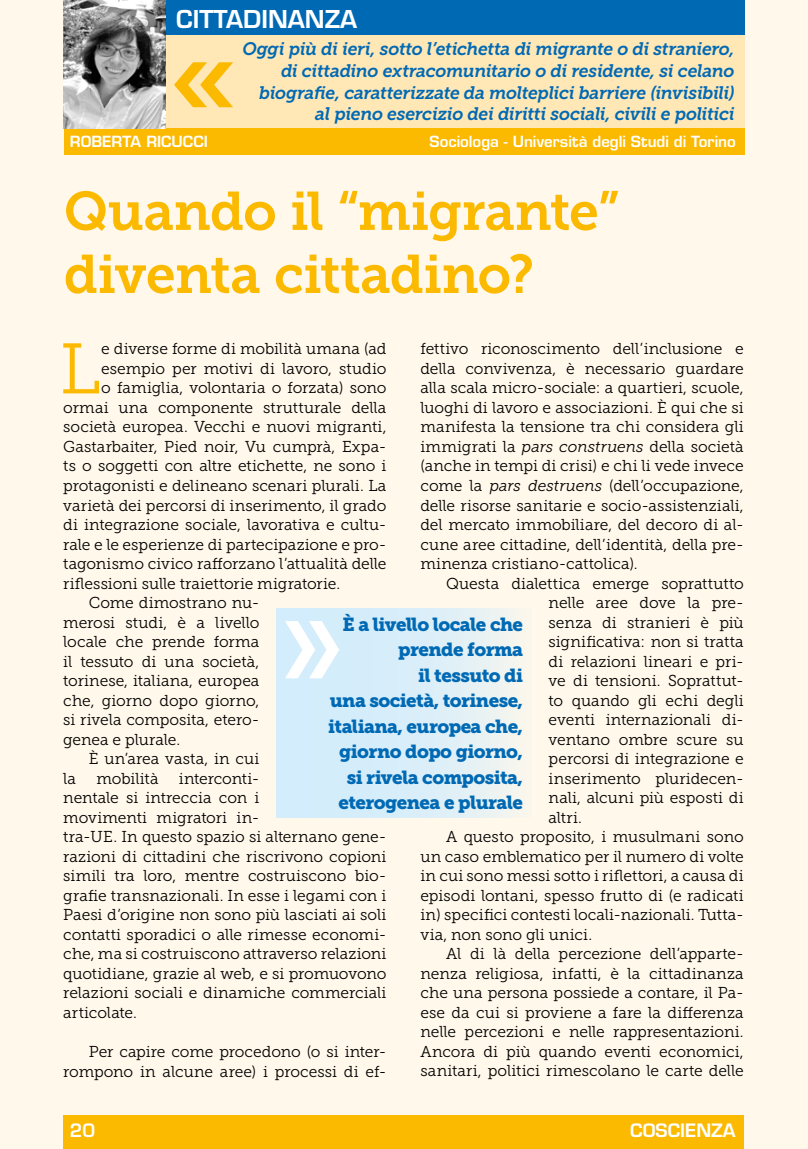
<style>
.page{position:relative;width:808px;height:1149px;background:#fff}
.page>*{position:absolute;margin:0;border:0;box-sizing:border-box;transform-origin:0 0}
.t1{font:139.2px "Museo Slab 700";color:#fff;scale:.77 1}
.t2{font:109.2px "Museo Slab 700";color:#fbba00;scale:1.06 1}
.t3{font:71.25px "Museo Slab 300";color:#fbba00}
.t4{font:54px/63px "Museo Slab 700";letter-spacing:-.015em;color:#fbba00}
.t5{font:600 24px "Eurostile LT Std";color:#fff}
.t6{font:18.75px/25.5px "Museo Slab 900";letter-spacing:-.03em;color:#0069b4;text-align:right}
.t7{font:italic 18px/21.6px "Museo Slab 700";letter-spacing:-.02em;color:#0069b4;text-align:right}
.t8{font:600 18px "Eurostile LT Std";color:#fff}
.t9{font:15.75px/19.5px "Museo Slab 300";color:#000}
.t10{font:600 15px "Eurostile LT Std";color:#fff}
.s1{font-style:italic}
</style>
<div class="page">
<div style="left:0;top:0;width:808px;height:1148px;background:#fff8eb"></div>
<div style="left:64px;top:1115px;width:680px;height:33px;background:#fbba00"></div>
<div style="left:276px;top:607px;width:256px;height:210px;background:linear-gradient(to right,#cbebff,#f0f4f0)"></div>
<div style="left:64px;top:108px;width:680px;height:47px;background:#fbba00"></div>
<div style="left:64px;top:14px;width:680px;height:114px;background:#ffe7b6"></div>
<div style="left:73px;top:0;width:671px;height:34px;background:#0069b4"></div>
<img style="left:64px;top:0;width:102px;height:128px">
<h3 class="t5" style="left:176px;top:4px;width:183px">CITTADINANZA</h3>
<h2 class="t2" style="left:170px;top:16px;width:67px">«</h2>
<p class="t7" style="left:242px;top:38px;width:494px">Oggi più di ieri, sotto l’etichetta di migrante o di straniero, di cittadino extracomunitario o di residente, si celano biografie, caratterizzate da molteplici barriere (invisibili) al pieno esercizio dei diritti sociali, civili e politici</p>
<p class="t10" style="left:70px;top:132px;width:140px">ROBERTA RICUCCI</p>
<p class="t10" style="left:430px;top:132px;width:308px">Sociologa - Università degli Studi di Torino</p>
<h3 class="t4" style="left:64px;top:180px;width:557px">Quando il “migrante” diventa cittadino?</h3>
<h3 class="t3" style="left:59px;top:330px;width:43px">L</h3>
<p class="t9" style="left:101px;top:339px;width:287px">e diverse forme di mobilità umana (ad</p>
<p class="t9" style="left:420px;top:339px;width:325px;text-align:justify">fettivo riconoscimento dell’inclusione e della convivenza, è necessario guardare alla scala micro-sociale: a quartieri, scuole, luoghi di lavoro e associazioni. È qui che si manifesta la tensione tra chi considera gli immigrati la <span class="s1">pars construens</span> della società (anche in tempi di crisi) e chi li vede invece come la <span class="s1">pars destruens</span> (dell’occupazione, delle risorse sanitarie e socio-assistenziali, del mercato immobiliare, del decoro di al&shy;cune aree cittadine, dell’identità, della pre&shy;minenza cristiano-cattolica).</p>
<p class="t9" style="left:446px;top:573px;width:299px">Questa dialettica emerge soprattutto</p>
<p class="t9" style="left:549px;top:593px;width:197px">nelle aree dove la pre-</p>
<p class="t9" style="left:549px;top:612px;width:197px">senza di stranieri è più</p>
<p class="t9" style="left:549px;top:632px;width:197px">significativa: non si tratta</p>
<p class="t9" style="left:549px;top:651px;width:197px">di relazioni lineari e pri-</p>
<p class="t9" style="left:549px;top:671px;width:197px">ve di tensioni. Soprattut-</p>
<p class="t9" style="left:549px;top:690px;width:197px">to quando gli echi degli</p>
<p class="t9" style="left:549px;top:710px;width:197px">eventi internazionali di-</p>
<p class="t9" style="left:549px;top:729px;width:197px">ventano ombre scure su</p>
<p class="t9" style="left:549px;top:749px;width:197px">percorsi di integrazione e</p>
<p class="t9" style="left:549px;top:768px;width:197px">inserimento pluridecen-</p>
<p class="t9" style="left:549px;top:788px;width:197px">nali, alcuni più esposti di</p>
<p class="t9" style="left:549px;top:807px;width:35px">altri.</p>
<p class="t9" style="left:446px;top:827px;width:299px">A questo proposito, i musulmani sono</p>
<p class="t9" style="left:420px;top:846px;width:325px">un caso emblematico per il numero di volte</p>
<p class="t9" style="left:420px;top:866px;width:325px">in cui sono messi sotto i riflettori, a causa di</p>
<p class="t9" style="left:420px;top:885px;width:325px">episodi lontani, spesso frutto di (e radicati</p>
<p class="t9" style="left:420px;top:905px;width:325px">in) specifici contesti locali-nazionali. Tutta-</p>
<p class="t9" style="left:420px;top:924px;width:173px">via, non sono gli unici.</p>
<p class="t9" style="left:446px;top:944px;width:299px">Al di là della percezione dell’apparte-</p>
<p class="t9" style="left:420px;top:963px;width:325px">nenza religiosa, infatti, è la cittadinanza</p>
<p class="t9" style="left:420px;top:983px;width:325px">che una persona possiede a contare, il Pa-</p>
<p class="t9" style="left:420px;top:1002px;width:325px">ese da cui si proviene a fare la differenza</p>
<p class="t9" style="left:420px;top:1022px;width:325px">nelle percezioni e nelle rappresentazioni.</p>
<p class="t9" style="left:420px;top:1041px;width:325px">Ancora di più quando eventi economici,</p>
<p class="t9" style="left:420px;top:1061px;width:325px">sanitari, politici rimescolano le carte delle</p>
<p class="t9" style="left:101px;top:359px;width:287px">esempio per motivi di lavoro, studio</p>
<p class="t9" style="left:101px;top:378px;width:287px">o famiglia, volontaria o forzata) sono</p>
<p class="t9" style="left:63px;top:398px;width:325px">ormai una componente strutturale della</p>
<p class="t9" style="left:63px;top:417px;width:325px">società europea. Vecchi e nuovi migranti,</p>
<p class="t9" style="left:63px;top:437px;width:325px">Gastarbaiter, Pied noir, Vu cumprà, Expa-</p>
<p class="t9" style="left:63px;top:456px;width:325px">ts o soggetti con altre etichette, ne sono i</p>
<p class="t9" style="left:63px;top:476px;width:325px">protagonisti e delineano scenari plurali. La</p>
<p class="t9" style="left:63px;top:495px;width:325px">varietà dei percorsi di inserimento, il grado</p>
<p class="t9" style="left:63px;top:515px;width:325px">di integrazione sociale, lavorativa e cultu-</p>
<p class="t9" style="left:63px;top:534px;width:325px">rale e le esperienze di partecipazione e pro-</p>
<p class="t9" style="left:63px;top:554px;width:325px">tagonismo civico rafforzano l’attualità delle</p>
<p class="t9" style="left:63px;top:573px;width:278px">riflessioni sulle traiettorie migratorie.</p>
<p class="t9" style="left:89px;top:593px;width:172px">Come dimostrano nu-</p>
<p class="t9" style="left:63px;top:612px;width:198px">merosi studi, è a livello</p>
<p class="t9" style="left:63px;top:632px;width:198px">locale che prende forma</p>
<p class="t9" style="left:63px;top:651px;width:198px">il tessuto di una società,</p>
<p class="t9" style="left:63px;top:671px;width:198px">torinese, italiana, europea</p>
<p class="t9" style="left:63px;top:690px;width:198px">che, giorno dopo giorno,</p>
<p class="t9" style="left:63px;top:710px;width:198px">si rivela composita, etero-</p>
<p class="t9" style="left:63px;top:729px;width:118px">genea e plurale.</p>
<p class="t9" style="left:89px;top:749px;width:172px">È un’area vasta, in cui</p>
<p class="t9" style="left:63px;top:768px;width:14px">la</p>
<p class="t9" style="left:97px;top:768px;width:63px">mobilità</p>
<p class="t6" style="left:328px;top:611px;width:196px">È a livello locale che prende forma<br>il tessuto di<br>una società, torinese, italiana, europea che, giorno dopo giorno, si rivela composita, eterogenea e plurale</p>
<h1 class="t1" style="left:280px;top:561px;width:84px">»</h1>
<p class="t9" style="left:63px;top:768px;width:325px;text-indent:116px">interconti-<br>nentale si intreccia con i<br>movimenti migratori in-<br>tra-UE. In questo spazio si alternano gene&shy;razioni di cittadini che riscrivono copioni simili tra loro, mentre costruiscono bio&shy;grafie transnazionali. In esse i legami con i Paesi d’origine non sono più lasciati ai soli contatti sporadici o alle rimesse economi&shy;che, ma si costruiscono attraverso relazioni quotidiane, grazie al web, e si promuovono relazioni sociali e dinamiche commerciali articolate.</p>
<p class="t9" style="left:63px;top:1041px;width:325px;text-align:right">Per capire come procedono (o si inter&shy;rompono in alcune aree) i processi di ef-</p>
<p class="t8" style="left:70px;top:1118px;width:27px">20</p>
<p class="t8" style="left:630px;top:1118px;width:107px">COSCIENZA</p>
</div>
